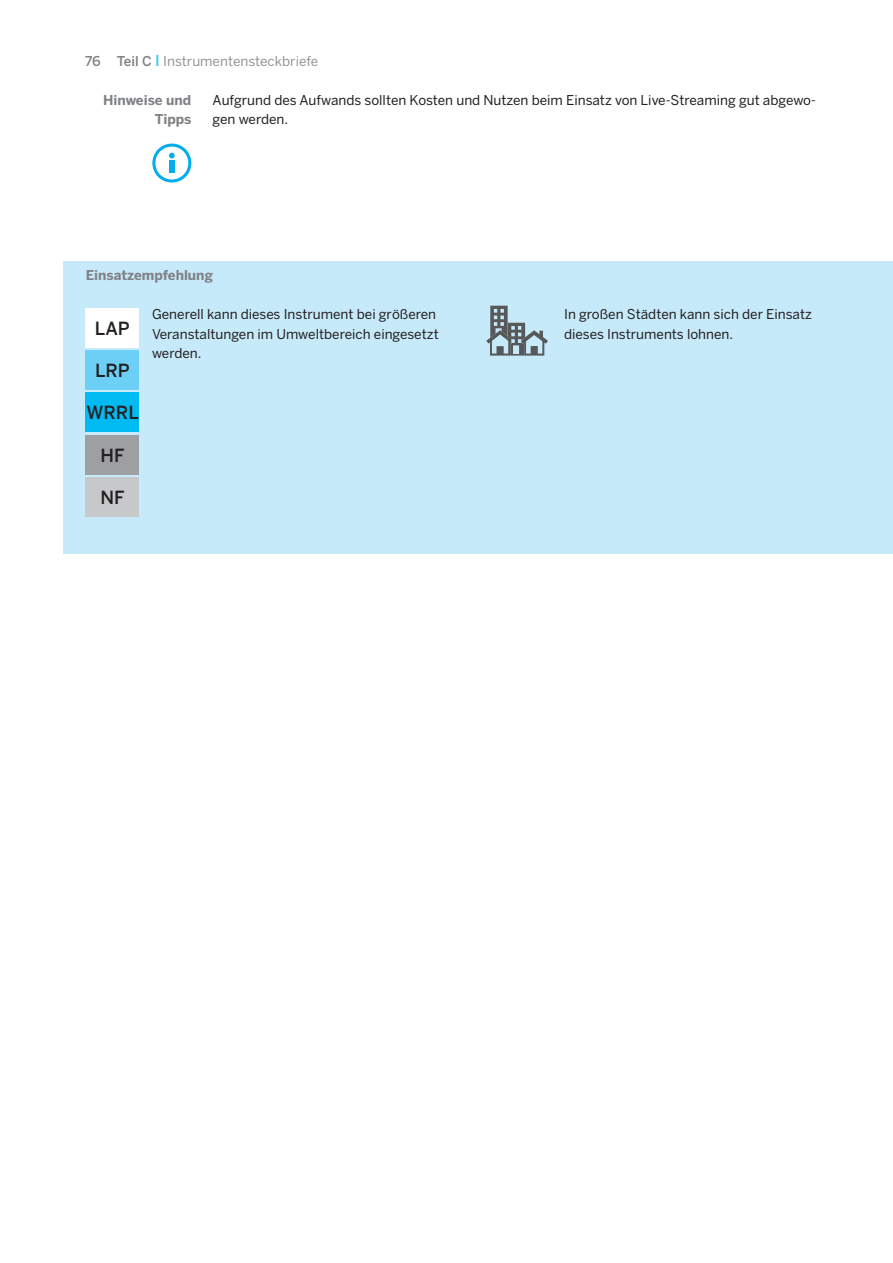
<style>
.page{position:relative;width:893px;height:1263px;background:#fff}
.page>*{position:absolute;margin:0;border:0;box-sizing:border-box;transform-origin:0 0}
.t1{font:500 18px "Benton Sans";color:#231f20}
.t2{font:13.5px/19.5px "Benton Sans";color:#231f20}
.t3{font:700 13.5px/19.5px "Benton Sans";color:#808285;text-align:right}
.t4{font:13.5px "Benton Sans";color:#939598}
.s1{font-weight:500;color:#808285}
.s2{font-weight:500;font-size:15px;color:#40c7f4}
</style>
<div class="page">
<div style="left:64px;top:261px;width:829px;height:292px;background:#c6eafa"></div>
<div style="left:85px;top:308px;width:54px;height:39px;background:#fff"></div>
<div style="left:85px;top:350px;width:54px;height:39px;background:#6bcff6"></div>
<div style="left:85px;top:393px;width:54px;height:39px;background:#00baf1"></div>
<div style="left:85px;top:435px;width:54px;height:39px;background:#9d9fa2"></div>
<div style="left:85px;top:477px;width:54px;height:39px;background:#c7c8ca"></div>
<svg style="left:486px;top:306px;width:62px;height:50px"></svg>
<svg style="left:152px;top:144px;width:39px;height:39px"></svg>
<div style="left:169px;top:161px;width:5px;height:12px;background:#00aeef"></div>
<p class="t4" style="left:85px;top:53px;width:235px"><span class="s1">76 Teil C</span> <span class="s2">I</span> Instrumentensteckbriefe</p>
<p class="t3" style="left:103px;top:90px;width:90px">Hinweise und<br>Tipps</p>
<p class="t2" style="left:213px;top:90px;width:605px">Aufgrund des Aufwands sollten Kosten und Nutzen beim Einsatz von Live-Streaming gut abgewo&shy;gen werden.</p>
<p class="t3" style="left:86px;top:265px;width:129px">Einsatzempfehlung</p>
<p class="t1" style="left:95px;top:317px;width:36px">LAP</p>
<p class="t1" style="left:95px;top:360px;width:36px">LRP</p>
<p class="t1" style="left:87px;top:402px;width:54px">WRRL</p>
<p class="t1" style="left:101px;top:444px;width:25px">HF</p>
<p class="t1" style="left:101px;top:486px;width:26px">NF</p>
<p class="t2" style="left:152px;top:304px;width:288px">Generell kann dieses Instrument bei größeren<br>Veranstaltungen im Umweltbereich eingesetzt werden.</p>
<p class="t2" style="left:564px;top:304px;width:249px">In großen Städten kann sich der Einsatz dieses Instruments lohnen.</p>
</div>
